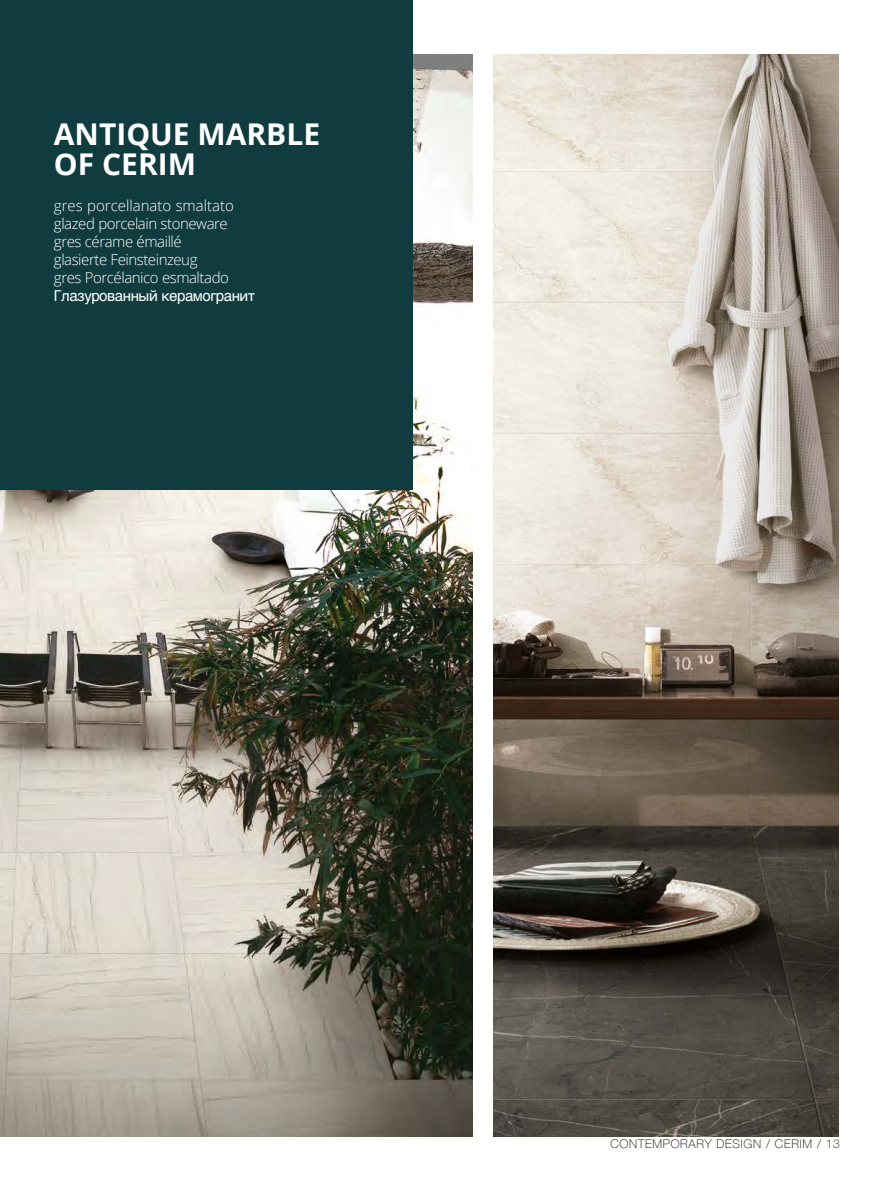
<style>
.page{position:relative;width:893px;height:1191px;background:#fff}
.page>*{position:absolute;margin:0;border:0;box-sizing:border-box;transform-origin:0 0}
.t1{font:700 30px/30px "Open Sans";color:#fff}
.t2{font:300 15px/18px "Open Sans";letter-spacing:-.03em;color:#fff}
.t3{font:15px "Helvetica";letter-spacing:-.03em;color:#fff}
.t4{font:100 12px "Helvetica Neue LT Std";letter-spacing:.06em;color:#000}
</style>
<div class="page">
<img style="left:493px;top:54px;width:346px;height:1083px">
<img style="left:0;top:54px;width:472px;height:1083px">
<div style="left:0;top:0;width:412px;height:489px;background:#103c3f"></div>
<h1 class="t1" style="left:54px;top:119px;width:268px">ANTIQUE MARBLE<br>OF CERIM</h1>
<p class="t2" style="left:54px;top:197px;width:182px">gres porcellanato smaltato glazed porcelain stoneware gres cérame émaillé glasierte Feinsteinzeug<br>gres Porcélanico esmaltado</p>
<p class="t3" style="left:54px;top:285px;width:203px">Глазурованный керамогранит</p>
<p class="t4" style="left:610px;top:1137px;width:231px">CONTEMPORARY DESIGN / CERIM / 13</p>
</div>
